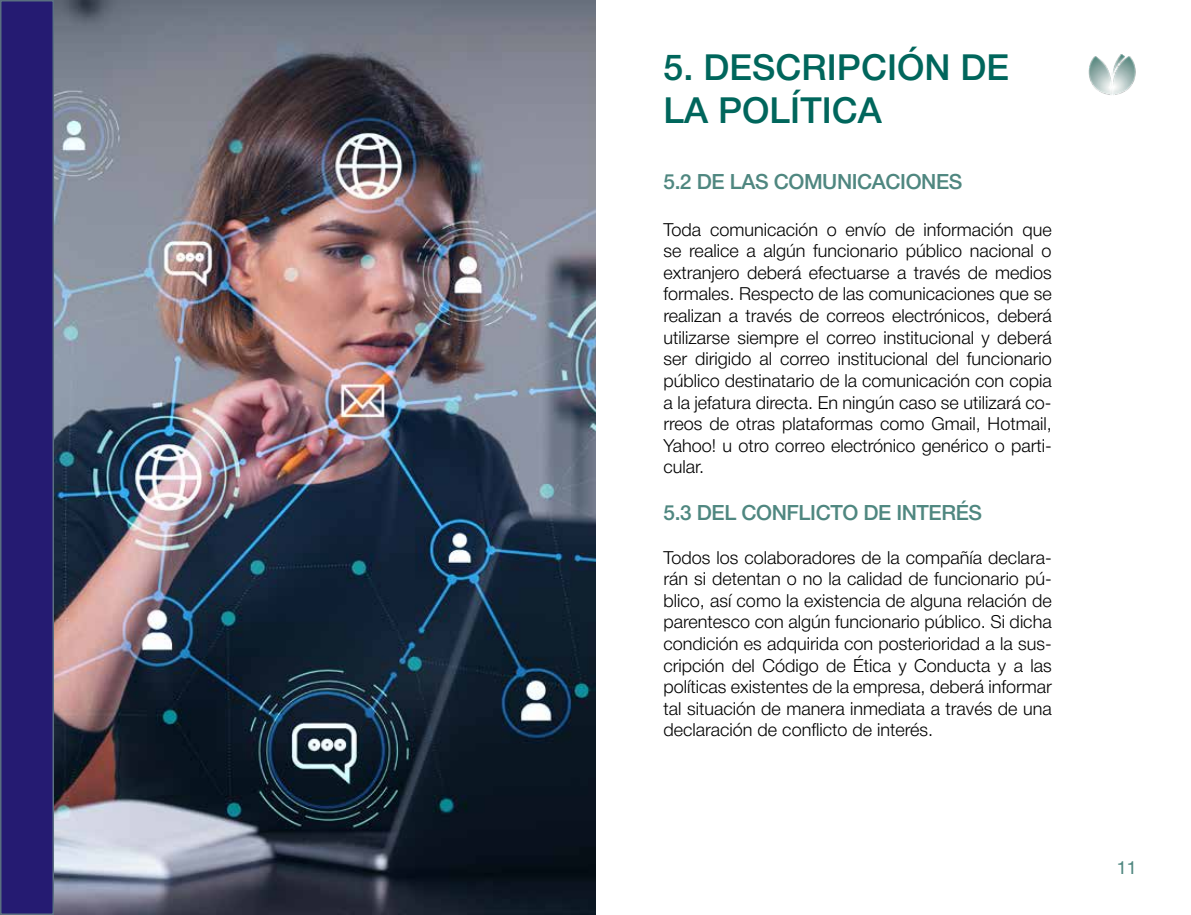
<style>
.page{position:relative;width:1191px;height:915px;background:#fff}
.page>*{position:absolute;margin:0;border:0;box-sizing:border-box;transform-origin:0 0}
.t1{font:500 36px/43.2px "Helvetica Neue";color:#00665c}
.t2{font:500 21px "Helvetica Neue";letter-spacing:-.02em;color:#4f8780}
.t3{font:300 18px/21.6px "Helvetica Neue";color:#000;text-align:justify}
.t4{font:18px "Helvetica Neue";color:#4f8780}
</style>
<div class="page">
<div style="left:0;top:0;width:54px;height:914px;background:#251b72;border:2px solid #5a6f80"></div>
<img style="left:1088px;top:54px;width:48px;height:41px">
<img style="left:54px;top:0;width:541px;height:914px">
<h1 class="t1" style="left:663px;top:42px;width:347px">5. DESCRIPCIÓN DE<br>LA POLÍTICA</h1>
<p class="t2" style="left:663px;top:164px;width:300px">5.2 DE LAS COMUNICACIONES</p>
<p class="t3" style="left:663px;top:217px;width:390px">Toda comunicación o envío de información que se realice a algún funcionario público nacional o extranjero deberá efectuarse a través de medios formales. Respecto de las comunicaciones que se realizan a través de correos electrónicos, deberá utilizarse siempre el correo institucional y deberá ser dirigido al correo institucional del funcionario público destinatario de la comunicación con copia a la jefatura directa. En ningún caso se utilizará co&shy;rreos de otras plataformas como Gmail, Hotmail, Yahoo! u otro correo electrónico genérico o parti&shy;cular.</p>
<p class="t2" style="left:663px;top:495px;width:320px">5.3 DEL CONFLICTO DE INTERÉS</p>
<p class="t3" style="left:663px;top:544px;width:390px">Todos los colaboradores de la compañía declara&shy;rán si detentan o no la calidad de funcionario pú&shy;blico, así como la existencia de alguna relación de parentesco con algún funcionario público. Si dicha condición es adquirida con posterioridad a la sus&shy;cripción del Código de Ética y Conducta y a las políticas existentes de la empresa, deberá informar tal situación de manera inmediata a través de una declaración de conflicto de interés.</p>
<p class="t4" style="left:1117px;top:854px;width:22px">11</p>
</div>
